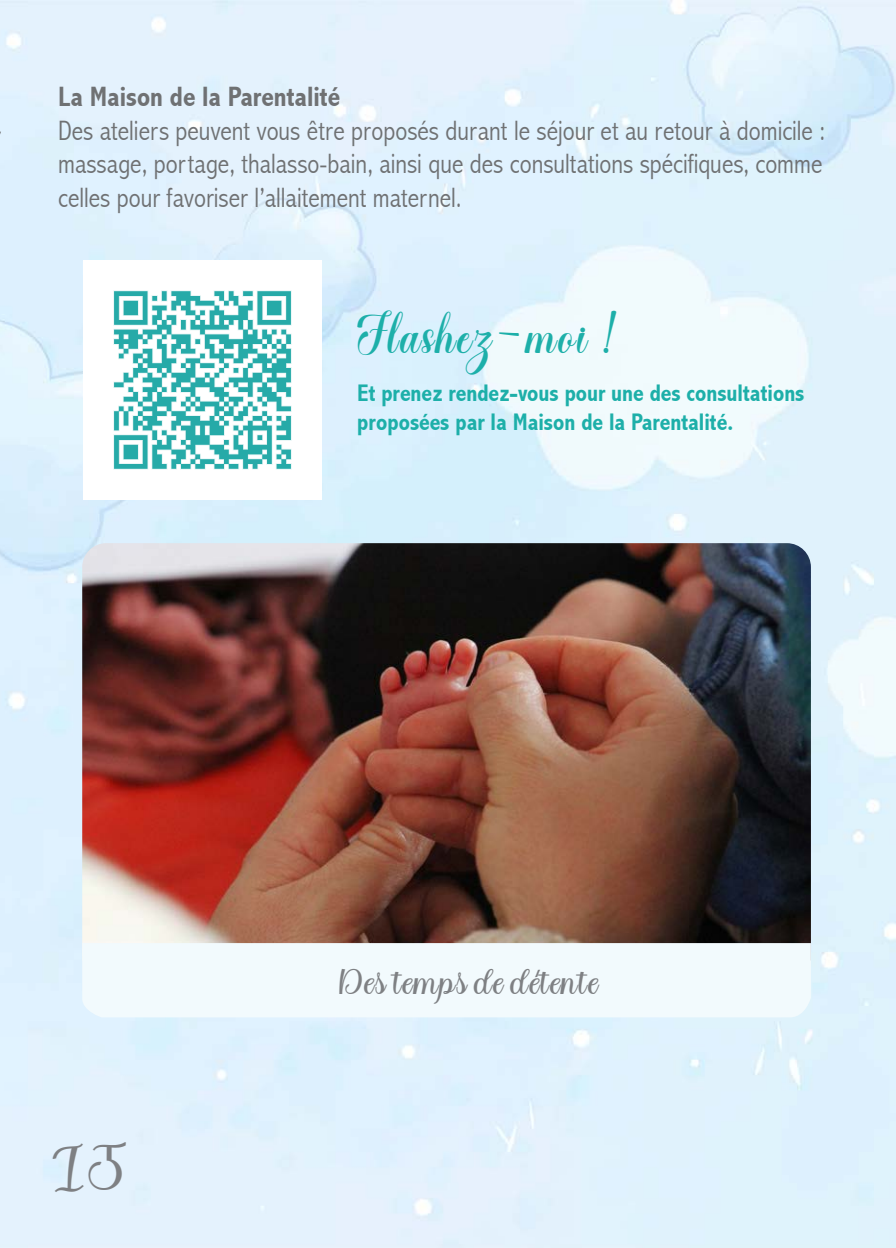
<style>
.page{position:relative;width:896px;height:1248px;background:#fff}
.page>*{position:absolute;margin:0;border:0;box-sizing:border-box;transform-origin:0 0}
.t1{font:44px "Baby Child";letter-spacing:.05em;color:#1dafa9}
.t2{font:42px "Babysweet";color:#7e8083}
.t3{font:300 condensed 28px/33.6px "Abadi";color:#6f7173;text-align:justify}
.t4{font:700 condensed 28px "Abadi";color:#6f7173}
.t5{font:700 condensed 24px/28.8px "Abadi";color:#1dafa9}
.t6{font:24px "Babysweet";letter-spacing:.05em;color:#7e8083}
</style>
<div class="page">
<img style="left:82px;top:543px;width:729px;height:400px">
<div style="left:82px;top:943px;width:729px;height:74px;background:#f2fafd"></div>
<img style="left:113px;top:290px;width:179px;height:180px">
<p class="t4" style="left:58px;top:80px;width:283px">La Maison de la Parentalité</p>
<p class="t3" style="left:58px;top:113px;width:768px">Des ateliers peuvent vous être proposés durant le séjour et au retour à domicile : massage, portage, thalasso-bain, ainsi que des consultations spécifiques, comme celles pour favoriser l’allaitement maternel.</p>
<p class="t1" style="left:357px;top:301px;width:262px">Flashez-moi !</p>
<p class="t5" style="left:357px;top:379px;width:449px">Et prenez rendez-vous pour une des consultations proposées par la Maison de la Parentalité.</p>
<h2 class="t2" style="left:50px;top:1150px;width:79px">15</h2>
<p class="t6" style="left:338px;top:971px;width:261px">Des temps de détente</p>
</div>
